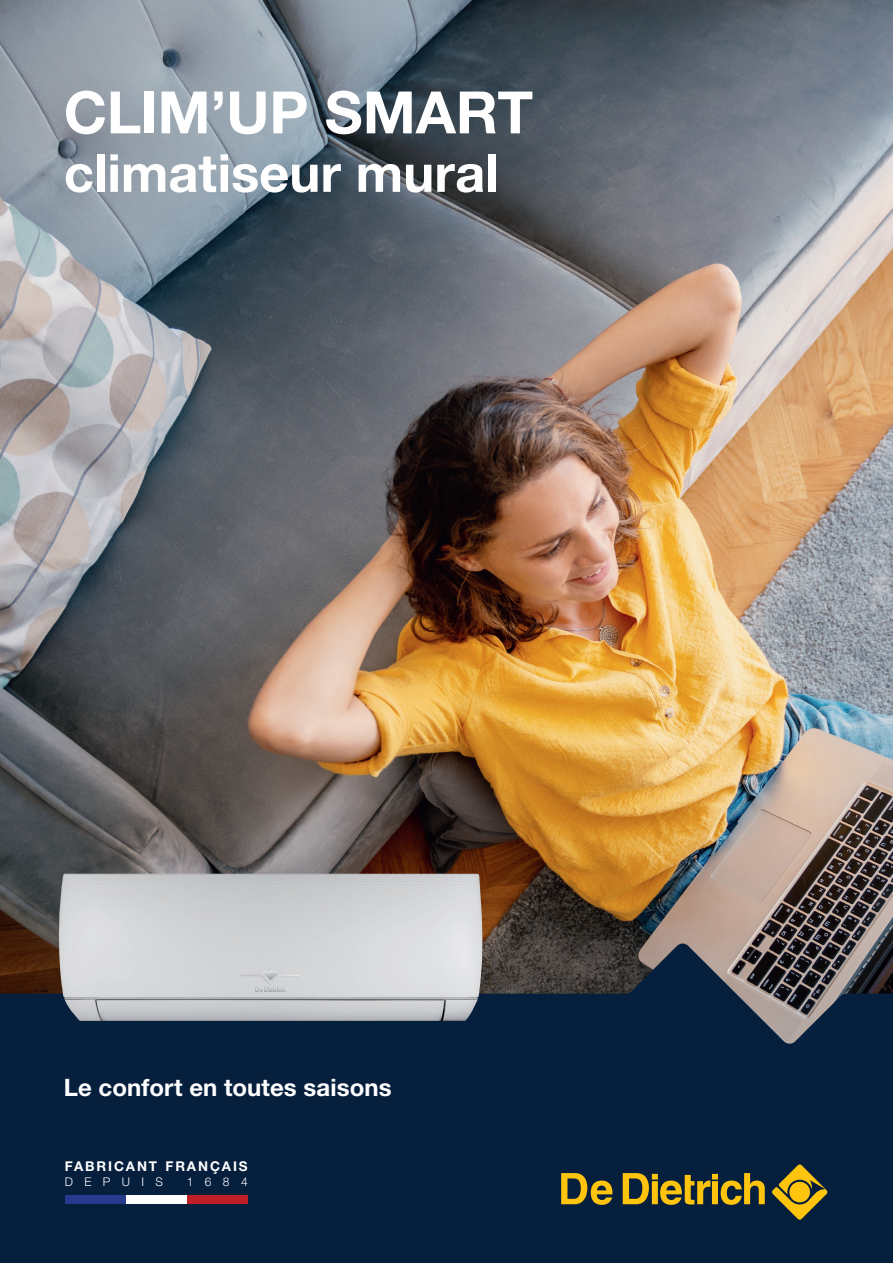
<style>
.page{position:relative;width:893px;height:1263px;background:#fff}
.page>*{position:absolute;margin:0;border:0;box-sizing:border-box;transform-origin:0 0}
.t1{font:700 58.5px "Helvetica Neue LT Std";letter-spacing:-.005em;color:#fff}
.t2{font:700 52.5px "Helvetica Neue LT Std";color:#fff}
.t3{font:700 24px "Helvetica Neue LT Std";letter-spacing:.005em;color:#fff}
.t4{font:700 13.5px "Helvetica Neue LT Std";letter-spacing:.14em;color:#fff}
.t5{font:300 12px "Helvetica Neue LT Std";letter-spacing:.95em;color:#fff}
</style>
<div class="page">
<img style="left:0;top:0;width:893px;height:943px">
<svg style="left:1px;top:943px;width:892px;height:320px;background:#0e233e"></svg>
<svg style="left:772px;top:1164px;width:56px;height:56px;background:#726728"></svg>
<svg style="left:561px;top:1173px;width:51px;height:32px;background:#837225"></svg>
<svg style="left:623px;top:1173px;width:142px;height:32px;background:#7e6e26"></svg>
<div style="left:65px;top:1195px;width:61px;height:8px;background:#283a90"></div>
<div style="left:187px;top:1195px;width:61px;height:8px;background:#bf2025"></div>
<div style="left:126px;top:1195px;width:61px;height:8px;background:#fff"></div>
<svg style="left:0;top:943px;width:1px;height:320px"></svg>
<img style="left:55px;top:874px;width:428px;height:147px">
<h1 class="t1" style="left:64px;top:76px;width:471px">CLIM’UP SMART</h1>
<h2 class="t2" style="left:64px;top:141px;width:436px">climatiseur mural</h2>
<p class="t3" style="left:64px;top:1072px;width:329px">Le confort en toutes saisons</p>
<p class="t4" style="left:65px;top:1158px;width:184px">FABRICANT FRANÇAIS</p>
<p class="t5" style="left:65px;top:1175px;width:100px">DEPUIS</p>
<p class="t5" style="left:187px;top:1175px;width:62px">1684</p>
</div>
